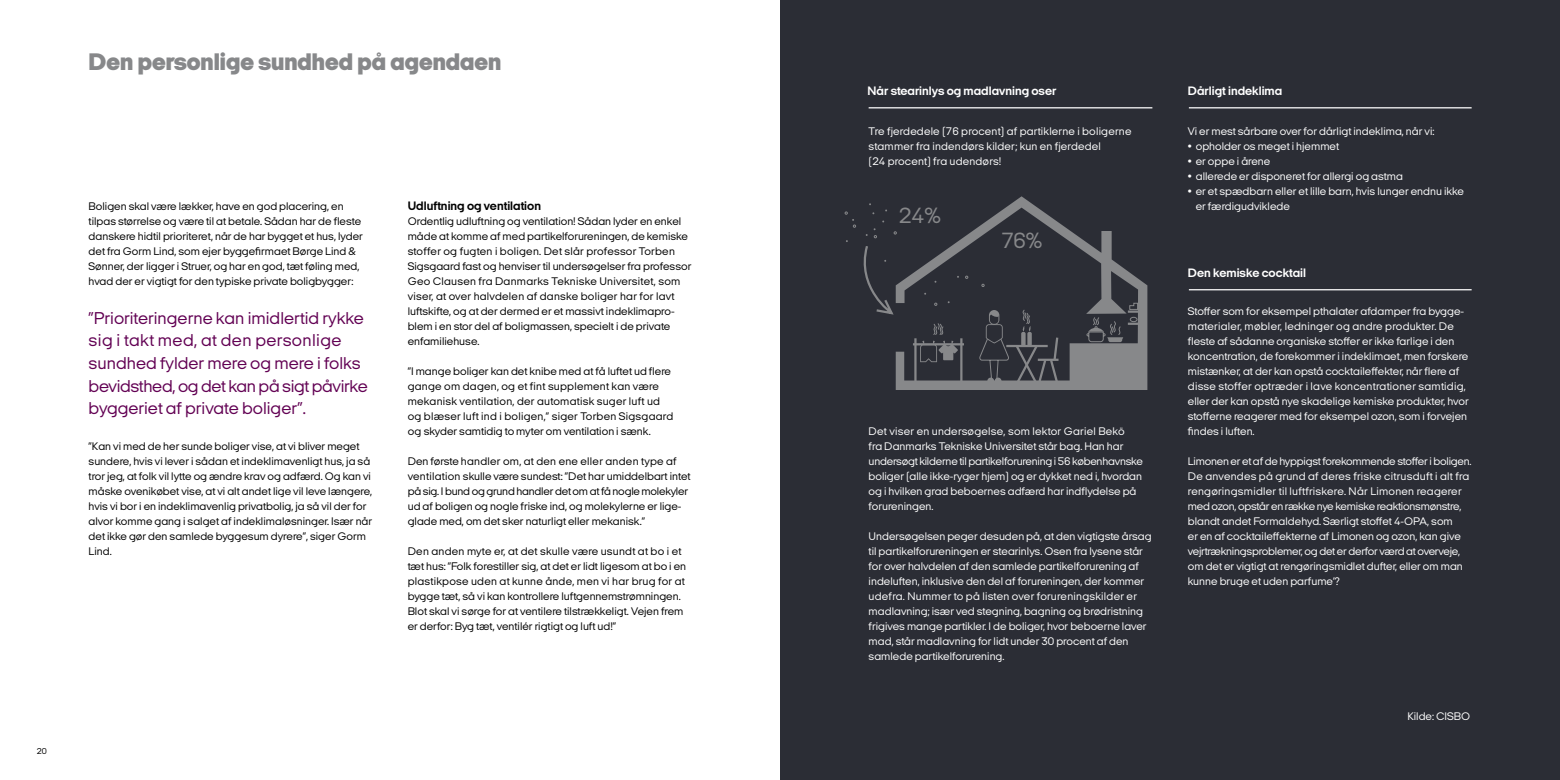
<style>
.page{position:relative;width:1560px;height:780px;background:#fff}
.page>*{position:absolute;margin:0;border:0;box-sizing:border-box;transform-origin:0 0}
.t1{font:900 24.5px "Italian Plate No Two Exp";color:#87888a}
.t2{font:22.5px "Italian Plate No Two Exp";color:#87888a}
.t3{font:17.5px/22.5px "Italian Plate No Two Exp";color:#620153}
.t4{font:700 12.5px "Italian Plate No Two Exp";color:#fff}
.t5{font:700 12.5px "Italian Plate No Two Exp";color:#000}
.t6{font:11.25px/15px "Italian Plate No Two Exp";color:#fff}
.t7{font:11.25px/15px "Italian Plate No Two Exp";color:#000}
.t8{font:11.25px/15px "Italian Plate No Two Exp";letter-spacing:.02em;color:#000}
.t9{font:8.75px "Italian Plate No Two Exp";color:#000}
</style>
<div class="page">
<div style="left:780px;top:0;width:779px;height:780px;background:#2b2d35"></div>
<hr style="left:1188px;top:289px;width:283px;height:1px;background:#fff">
<hr style="left:1188px;top:107px;width:283px;height:1px;background:#fff">
<hr style="left:868px;top:107px;width:284px;height:1px;background:#fff">
<svg style="left:895px;top:196px;width:252px;height:194px"></svg>
<hr style="left:914px;top:338px;width:2px;height:44px;background:#87888a">
<hr style="left:912px;top:343px;width:51px;height:2px;background:#87888a">
<svg style="left:920px;top:301px;width:139px;height:84px"></svg>
<svg style="left:844px;top:203px;width:52px;height:113px"></svg>
<svg style="left:1085px;top:302px;width:54px;height:40px"></svg>
<h1 class="t1" style="left:89px;top:48px;width:414px">Den personlige sundhed på agendaen</h1>
<p class="t7" style="left:89px;top:199px;width:276px">Boligen skal være lækker, have en god placering, en tilpas størrelse og være til at betale. Sådan har de fleste danskere hidtil prioriteret, når de har bygget et hus, lyder det fra Gorm Lind, som ejer byggefirmaet Børge Lind &amp; Sønner, der ligger i Struer, og har en god, tæt føling med, hvad der er vigtigt for den typiske private boligbygger:</p>
<h3 class="t3" style="left:89px;top:307px;width:280px">”Prioriteringerne kan imidlertid rykke sig i takt med, at den personlige sundhed fylder mere og mere i folks bevidsthed, og det kan på sigt påvirke byggeriet af private boliger”.</h3>
<p class="t7" style="left:89px;top:439px;width:285px">”Kan vi med de her sunde boliger vise, at vi bliver meget sundere, hvis vi lever i sådan et indeklimavenligt hus, ja så tror jeg, at folk vil lytte og ændre krav og adfærd. Og kan vi måske ovenikøbet vise, at vi alt andet lige vil leve længere, hvis vi bor i en indeklimavenlig privatbolig, ja så vil der for alvor komme gang i salget af indeklimaløsninger. Især når det ikke gør den samlede byggesum dyrere”, siger Gorm Lind.</p>
<p class="t5" style="left:407px;top:199px;width:135px">Udluftning og ventilation</p>
<p class="t7" style="left:407px;top:214px;width:285px">Ordentlig udluftning og ventilation! Sådan lyder en enkel måde at komme af med partikelforureningen, de kemiske stoffer og fugten i boligen. Det slår professor Torben Sigsgaard fast og henviser til undersøgelser fra professor Geo Clausen fra Danmarks Tekniske Universitet, som viser, at over halvdelen af danske boliger har for lavt luftskifte, og at der dermed er et massivt indeklimapro&shy;blem i en stor del af boligmassen, specielt i de private enfamiliehuse.</p>
<p class="t8" style="left:407px;top:364px;width:267px">”I mange boliger kan det knibe med at få luftet ud flere gange om dagen, og et fint supplement kan være mekanisk ventilation, der automatisk suger luft ud og blæser luft ind i boligen,” siger Torben Sigsgaard og skyder samtidig to myter om ventilation i sænk.</p>
<p class="t7" style="left:407px;top:454px;width:284px">Den første handler om, at den ene eller anden type af ventilation skulle være sundest: ”Det har umiddelbart intet på sig. I bund og grund handler det om at få nogle molekyler ud af boligen og nogle friske ind, og molekylerne er lige&shy;glade med, om det sker naturligt eller mekanisk.”</p>
<p class="t7" style="left:407px;top:544px;width:280px">Den anden myte er, at det skulle være usundt at bo i et tæt hus: ”Folk forestiller sig, at det er lidt ligesom at bo i en plastikpose uden at kunne ånde, men vi har brug for at bygge tæt, så vi kan kontrollere luftgennemstrømningen.<br>Blot skal vi sørge for at ventilere tilstrækkeligt. Vejen frem er derfor: Byg tæt, ventilér rigtigt og luft ud!”</p>
<p class="t9" style="left:37px;top:746px;width:12px">20</p>
<p class="t4" style="left:867px;top:84px;width:190px">Når stearinlys og madlavning oser</p>
<p class="t4" style="left:1187px;top:84px;width:96px">Dårligt indeklima</p>
<p class="t6" style="left:868px;top:124px;width:264px">Tre fjerdedele (76 procent) af partiklerne i boligerne stammer fra indendørs kilder; kun en fjerdedel<br>(24 procent) fra udendørs!</p>
<h2 class="t2" style="left:898px;top:203px;width:44px">24%</h2>
<h2 class="t2" style="left:1001px;top:228px;width:42px">76%</h2>
<p class="t6" style="left:868px;top:424px;width:276px">Det viser en undersøgelse, som lektor Gariel Bekö<br>fra Danmarks Tekniske Universitet står bag. Han har undersøgt kilderne til partikelforurening i 56 københavnske boliger (alle ikke-ryger hjem) og er dykket ned i, hvordan og i hvilken grad beboernes adfærd har indflydelse på forureningen.</p>
<p class="t6" style="left:868px;top:529px;width:284px">Undersøgelsen peger desuden på, at den vigtigste årsag til partikelforureningen er stearinlys. Osen fra lysene står for over halvdelen af den samlede partikelforurening af indeluften, inklusive den del af forureningen, der kommer udefra. Nummer to på listen over forureningskilder er madlavning; især ved stegning, bagning og brødristning frigives mange partikler. I de boliger, hvor beboerne laver mad, står madlavning for lidt under 30 procent af den samlede partikelforurening.</p>
<p class="t6" style="left:1187px;top:124px;width:248px">Vi er mest sårbare over for dårligt indeklima, når vi:</p>
<p class="t6" style="left:1187px;top:139px;width:153px">• opholder os meget i hjemmet</p>
<p class="t6" style="left:1187px;top:154px;width:84px">• er oppe i årene</p>
<p class="t6" style="left:1187px;top:169px;width:217px">• allerede er disponeret for allergi og astma</p>
<p class="t6" style="left:1195px;top:184px;width:270px;text-indent:-8px">• er et spædbarn eller et lille barn, hvis lunger endnu ikke er færdigudviklede</p>
<p class="t4" style="left:1187px;top:266px;width:120px">Den kemiske cocktail</p>
<p class="t6" style="left:1187px;top:304px;width:282px">Stoffer som for eksempel pthalater afdamper fra bygge&shy;materialer, møbler, ledninger og andre produkter. De fleste af sådanne organiske stoffer er ikke farlige i den koncentration, de forekommer i indeklimaet, men forskere mistænker, at der kan opstå cocktaileffekter, når flere af disse stoffer optræder i lave koncentrationer samtidig, eller der kan opstå nye skadelige kemiske produkter, hvor stofferne reagerer med for eksempel ozon, som i forvejen findes i luften.</p>
<p class="t6" style="left:1187px;top:454px;width:285px">Limonen er et af de hyppigst forekommende stoffer i boligen.<br>De anvendes på grund af deres friske citrusduft i alt fra rengøringsmidler til luftfriskere. Når Limonen reagerer med ozon, opstår en række nye kemiske reaktionsmønstre, blandt andet Formaldehyd. Særligt stoffet 4-OPA, som<br>er en af cocktaileffekterne af Limonen og ozon, kan give vejrtrækningsproblemer, og det er derfor værd at overveje, om det er vigtigt at rengøringsmidlet dufter, eller om man kunne bruge et uden parfume’?</p>
<p class="t6" style="left:1407px;top:709px;width:64px">Kilde: CISBO</p>
</div>
